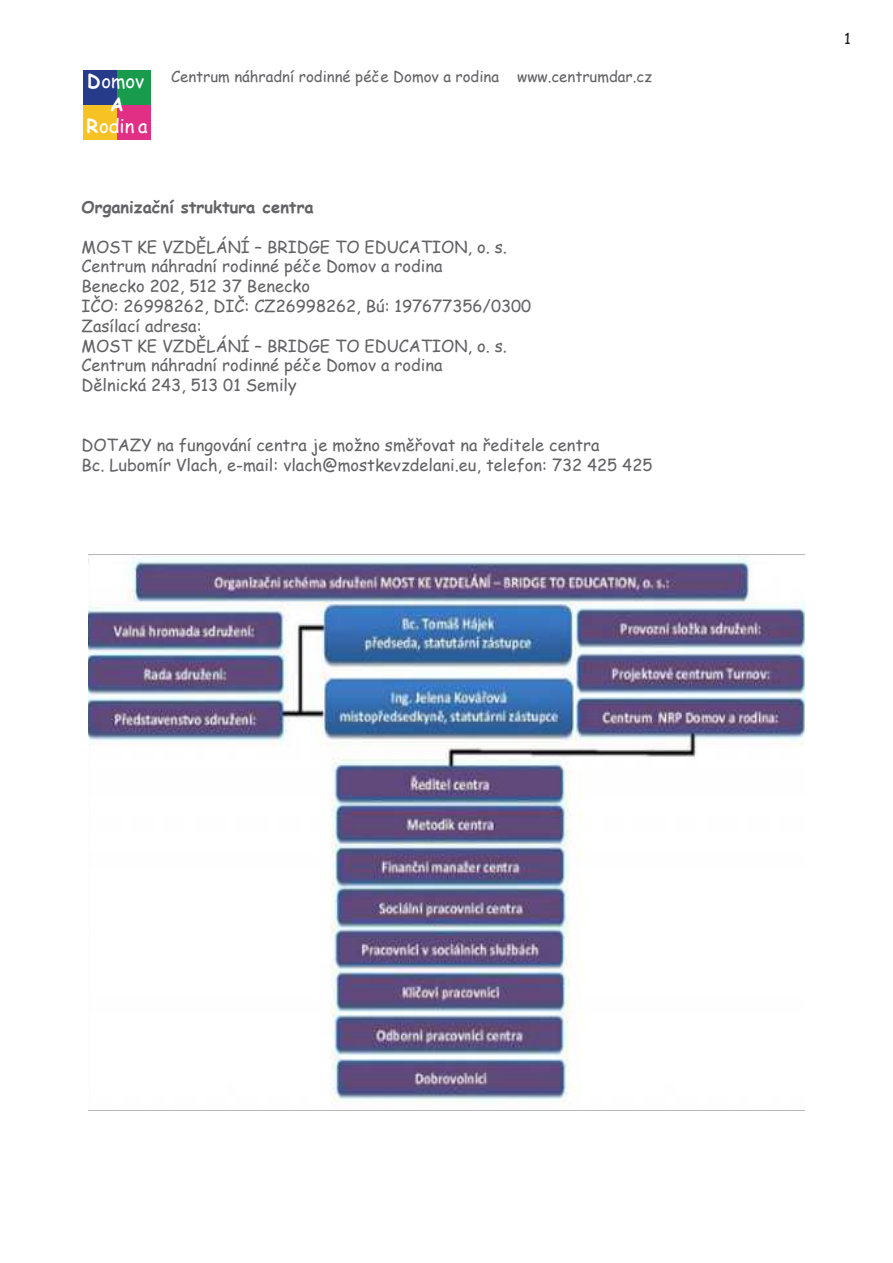
<style>
.page{position:relative;width:893px;height:1263px;background:#fff}
.page>*{position:absolute;margin:0;border:0;box-sizing:border-box;transform-origin:0 0}
.t1{font:19.05px/22.8px "Comic Sans MS";color:#fff;text-align:center}
.t2{font:16.5px/19.8px "Comic Sans MS";color:#636366}
.t3{font:700 16.5px "Comic Sans MS";color:#636366}
.t4{font:15px "Comic Sans MS";color:#636366}
.t5{font:15px "Comic Sans MS";color:#231f20}
.s1{font-weight:700}
</style>
<div class="page">
<div style="left:83px;top:70px;width:34px;height:35px;background:#273b8b"></div>
<div style="left:83px;top:105px;width:34px;height:35px;background:#f7c224"></div>
<div style="left:117px;top:70px;width:34px;height:35px;background:#189b4d"></div>
<div style="left:117px;top:105px;width:34px;height:35px;background:#e02f84"></div>
<img style="left:89px;top:554px;width:715px;height:557px">
<p class="t1" style="left:86px;top:70px;width:63px"><span class="s1">D</span>omov<br><span class="s1">A<br>R</span>odin a</p>
<p class="t4" style="left:171px;top:66px;width:483px">Centrum náhradní rodinné péče Domov a rodina www.centrumdar.cz</p>
<p class="t3" style="left:82px;top:195px;width:234px">Organizační struktura centra</p>
<p class="t2" style="left:82px;top:236px;width:451px">MOST KE VZDĚLÁNÍ – BRIDGE TO EDUCATION, o. s.<br>Centrum náhradní rodinné péče Domov a rodina<br>Benecko 202, 512 37 Benecko<br>IČO: 26998262, DIČ: CZ26998262, Bú: 197677356/0300<br>Zasílací adresa:<br>MOST KE VZDĚLÁNÍ – BRIDGE TO EDUCATION, o. s.<br>Centrum náhradní rodinné péče Domov a rodina<br>Dělnická 243, 513 01 Semily</p>
<p class="t2" style="left:82px;top:434px;width:572px">DOTAZY na fungování centra je možno směřovat na ředitele centra<br>Bc. Lubomír Vlach, e-mail: vlach@mostkevzdelani.eu, telefon: 732 425 425</p>
<p class="t5" style="left:844px;top:30px;width:8px">1</p>
</div>
